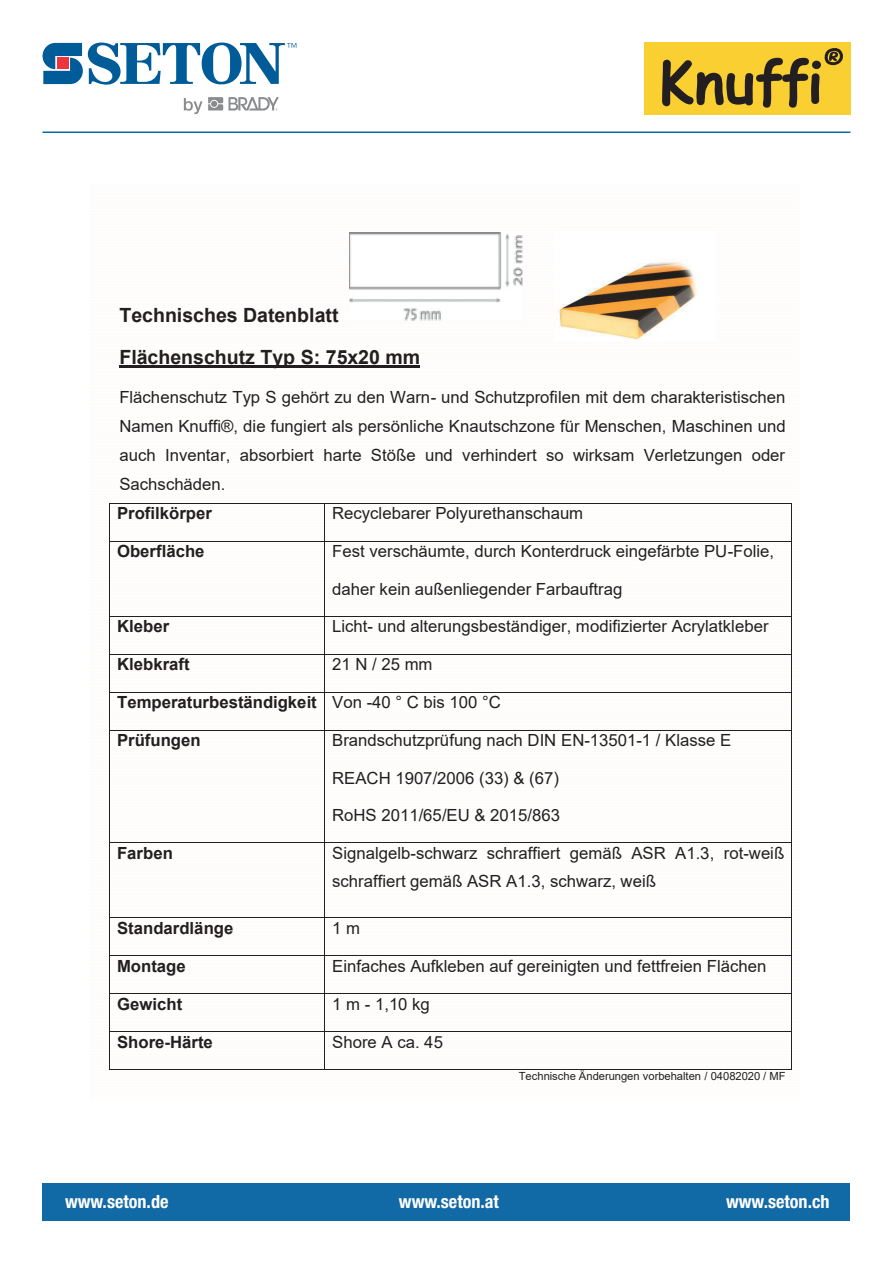
<style>
.page{position:relative;width:893px;height:1263px;background:#fff}
.page>*{position:absolute;margin:0;border:0;box-sizing:border-box;transform-origin:0 0}
.t1{font:700 19.65px/41.8px "Arial";color:#231f20}
.t2{font:700 condensed 18.15px "Helvetica Neue LT Pro";color:#fff}
.t3{font:16.8px/28.8px "Arial";color:#231f20;text-align:justify}
.t4{font:700 16.8px "Arial";color:#231f20}
.t5{font:11.25px "Arial";letter-spacing:-.005em;color:#231f20}
.s1{font-weight:400}
</style>
<div class="page">
<hr style="left:43px;top:131px;width:807px;height:2px;background:#1169a7">
<svg style="left:184px;top:97px;width:95px;height:17px"></svg>
<svg style="left:43px;top:43px;width:253px;height:42px"></svg>
<div style="left:644px;top:43px;width:206px;height:72px;background:#facf32"></div>
<svg style="left:662px;top:48px;width:181px;height:60px"></svg>
<img style="left:556px;top:261px;width:141px;height:81px">
<hr style="left:119px;top:366px;width:301px;height:2px;background:#231f20">
<hr style="left:110px;top:503px;width:214px;height:1px;background:#231f20">
<hr style="left:325px;top:503px;width:466px;height:1px;background:#231f20">
<hr style="left:109px;top:503px;width:1px;height:38px;background:#231f20">
<hr style="left:324px;top:503px;width:1px;height:38px;background:#231f20">
<hr style="left:791px;top:503px;width:1px;height:38px;background:#231f20">
<hr style="left:110px;top:541px;width:214px;height:1px;background:#231f20">
<hr style="left:325px;top:541px;width:466px;height:1px;background:#231f20">
<hr style="left:109px;top:541px;width:1px;height:75px;background:#231f20">
<hr style="left:324px;top:541px;width:1px;height:75px;background:#231f20">
<hr style="left:791px;top:541px;width:1px;height:75px;background:#231f20">
<hr style="left:110px;top:616px;width:214px;height:1px;background:#231f20">
<hr style="left:325px;top:616px;width:466px;height:1px;background:#231f20">
<hr style="left:109px;top:617px;width:1px;height:37px;background:#231f20">
<hr style="left:324px;top:617px;width:1px;height:37px;background:#231f20">
<hr style="left:791px;top:617px;width:1px;height:37px;background:#231f20">
<hr style="left:110px;top:654px;width:214px;height:1px;background:#231f20">
<hr style="left:325px;top:654px;width:466px;height:1px;background:#231f20">
<hr style="left:109px;top:655px;width:1px;height:37px;background:#231f20">
<hr style="left:324px;top:655px;width:1px;height:37px;background:#231f20">
<hr style="left:791px;top:655px;width:1px;height:37px;background:#231f20">
<hr style="left:110px;top:692px;width:214px;height:1px;background:#231f20">
<hr style="left:325px;top:692px;width:466px;height:1px;background:#231f20">
<hr style="left:109px;top:693px;width:1px;height:37px;background:#231f20">
<hr style="left:324px;top:693px;width:1px;height:37px;background:#231f20">
<hr style="left:791px;top:693px;width:1px;height:37px;background:#231f20">
<hr style="left:110px;top:730px;width:214px;height:1px;background:#231f20">
<hr style="left:325px;top:730px;width:466px;height:1px;background:#231f20">
<hr style="left:109px;top:730px;width:1px;height:112px;background:#231f20">
<hr style="left:324px;top:730px;width:1px;height:112px;background:#231f20">
<hr style="left:791px;top:730px;width:1px;height:112px;background:#231f20">
<hr style="left:110px;top:842px;width:214px;height:1px;background:#231f20">
<hr style="left:325px;top:842px;width:466px;height:1px;background:#231f20">
<hr style="left:109px;top:843px;width:1px;height:74px;background:#231f20">
<hr style="left:324px;top:843px;width:1px;height:74px;background:#231f20">
<hr style="left:791px;top:843px;width:1px;height:74px;background:#231f20">
<hr style="left:110px;top:917px;width:214px;height:1px;background:#231f20">
<hr style="left:325px;top:917px;width:466px;height:1px;background:#231f20">
<hr style="left:109px;top:918px;width:1px;height:37px;background:#231f20">
<hr style="left:324px;top:918px;width:1px;height:37px;background:#231f20">
<hr style="left:791px;top:918px;width:1px;height:37px;background:#231f20">
<hr style="left:110px;top:955px;width:214px;height:1px;background:#231f20">
<hr style="left:325px;top:955px;width:466px;height:1px;background:#231f20">
<hr style="left:109px;top:956px;width:1px;height:37px;background:#231f20">
<hr style="left:324px;top:956px;width:1px;height:37px;background:#231f20">
<hr style="left:791px;top:956px;width:1px;height:37px;background:#231f20">
<hr style="left:110px;top:993px;width:214px;height:1px;background:#231f20">
<hr style="left:325px;top:993px;width:466px;height:1px;background:#231f20">
<hr style="left:109px;top:994px;width:1px;height:37px;background:#231f20">
<hr style="left:324px;top:994px;width:1px;height:37px;background:#231f20">
<hr style="left:791px;top:994px;width:1px;height:37px;background:#231f20">
<hr style="left:110px;top:1031px;width:214px;height:1px;background:#231f20">
<hr style="left:325px;top:1031px;width:466px;height:1px;background:#231f20">
<hr style="left:109px;top:1032px;width:1px;height:37px;background:#231f20">
<hr style="left:110px;top:1069px;width:214px;height:1px;background:#231f20">
<hr style="left:324px;top:1032px;width:1px;height:37px;background:#231f20">
<hr style="left:325px;top:1069px;width:466px;height:1px;background:#231f20">
<hr style="left:791px;top:1032px;width:1px;height:37px;background:#231f20">
<img style="left:349px;top:233px;width:174px;height:88px">
<div style="left:43px;top:1183px;width:807px;height:37px;background:#1169a6"></div>
<p class="t1" style="left:119px;top:294px;width:302px">Technisches Datenblatt<br>Flächenschutz Typ S: 75x20 mm</p>
<p class="t3" style="left:119px;top:383px;width:668px">Flächenschutz Typ S gehört zu den Warn- und Schutzprofilen mit dem charakteristischen Namen Knuffi®, die fungiert als persönliche Knautschzone für Menschen, Maschinen und auch Inventar, absorbiert harte Stöße und verhindert so wirksam Verletzungen oder Sachschäden.</p>
<p class="t4" style="left:117px;top:502px;width:96px">Profilkörper</p>
<p class="t3" style="left:332px;top:499px;width:253px">Recyclebarer Polyurethanschaum</p>
<p class="t4" style="left:117px;top:539px;width:89px">Oberfläche</p>
<p class="t3" style="left:332px;top:537px;width:443px">Fest verschäumte, durch Konterdruck eingefärbte PU-Folie,</p>
<p class="t3" style="left:332px;top:574px;width:292px">daher kein außenliegender Farbauftrag</p>
<p class="t4" style="left:117px;top:615px;width:54px">Kleber</p>
<p class="t3" style="left:332px;top:612px;width:438px">Licht- und alterungsbeständiger, modifizierter Acrylatkleber</p>
<p class="t4" style="left:117px;top:653px;width:74px">Klebkraft</p>
<p class="t3" style="left:332px;top:650px;width:102px">21 N / 25 mm</p>
<p class="t4" style="left:117px;top:691px;width:385px">Temperaturbeständigkeit <span class="s1">Von -40 ° C bis 100 °C</span></p>
<p class="t4" style="left:117px;top:728px;width:85px">Prüfungen</p>
<p class="t3" style="left:332px;top:726px;width:401px">Brandschutzprüfung nach DIN EN-13501-1 / Klasse E</p>
<p class="t3" style="left:332px;top:763px;width:228px">REACH 1907/2006 (33) &amp; (67)</p>
<p class="t3" style="left:332px;top:800px;width:229px">RoHS 2011/65/EU &amp; 2015/863</p>
<p class="t4" style="left:117px;top:841px;width:57px">Farben</p>
<p class="t3" style="left:332px;top:838px;width:454px">Signalgelb-schwarz schraffiert gemäß ASR A1.3, rot-weiß schraffiert gemäß ASR A1.3, schwarz, weiß</p>
<p class="t4" style="left:117px;top:916px;width:118px">Standardlänge</p>
<p class="t3" style="left:332px;top:913px;width:29px">1 m</p>
<p class="t4" style="left:117px;top:954px;width:70px">Montage</p>
<p class="t3" style="left:332px;top:951px;width:436px">Einfaches Aufkleben auf gereinigten und fettfreien Flächen</p>
<p class="t4" style="left:117px;top:992px;width:67px">Gewicht</p>
<p class="t3" style="left:332px;top:989px;width:99px">1 m - 1,10 kg</p>
<p class="t4" style="left:117px;top:1030px;width:97px">Shore-Härte</p>
<p class="t3" style="left:332px;top:1027px;width:112px">Shore A ca. 45</p>
<p class="t5" style="left:519px;top:1069px;width:268px">Technische Änderungen vorbehalten / 04082020 / MF</p>
<p class="t2" style="left:65px;top:1190px;width:105px">www.seton.de</p>
<p class="t2" style="left:399px;top:1190px;width:102px">www.seton.at</p>
<p class="t2" style="left:726px;top:1190px;width:105px">www.seton.ch</p>
</div>
